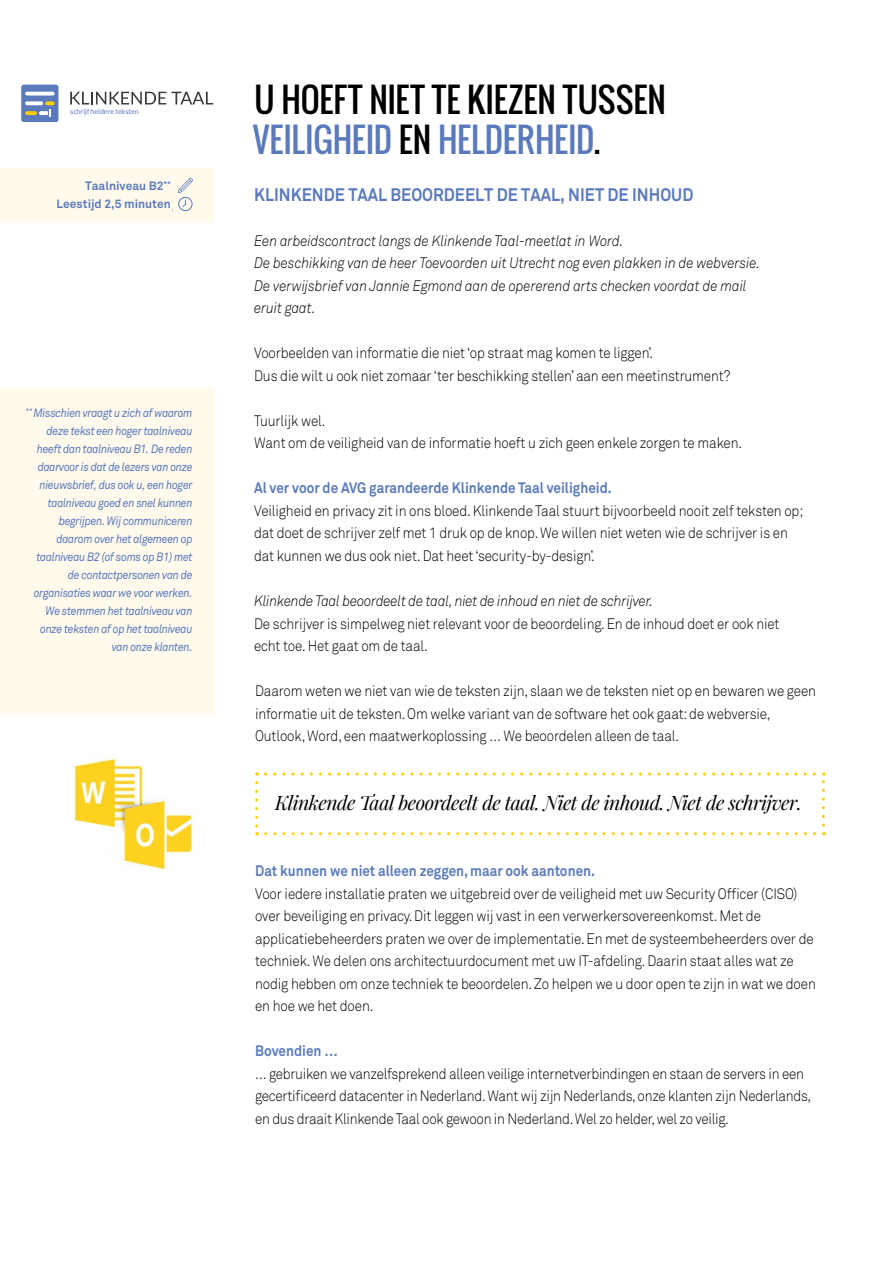
<style>
.page{position:relative;width:893px;height:1263px;background:#fff}
.page>*{position:absolute;margin:0;border:0;box-sizing:border-box;transform-origin:0 0}
.t1{font:33px/39.6px "Oswald";color:#000}
.t2{font:italic 19.5px "Playfair Display";letter-spacing:-.025em;color:#000}
.t3{font:700 18px "Akkurat Pro";color:#5a7abc;scale:.9 1}
.t4{font:15px/22.5px "Akkurat Light Pro";letter-spacing:-.01em;color:#000;scale:.9 1}
.t5{font:italic 15px/22.5px "Akkurat Light Pro";color:#000;scale:.9 1}
.t6{font:700 15px "Akkurat Pro";color:#5b7bbc;scale:.9 1}
.t7{font:700 15px "Akkurat Pro";color:#5a7abc;scale:.9 1}
.t8{font:italic 12px/18px "Akkurat Pro";letter-spacing:-.03em;color:#5a7abc;text-align:right;scale:.9 1}
.t9{font:700 12px/18px "Akkurat Pro";color:#5a7abc;text-align:right}
.t10{font:7.05px "Lato";color:#5a7abc}
.s1{color:#5a7abc}
</style>
<div class="page">
<div style="left:0;top:168px;width:214px;height:55px;background:#fffaec"></div>
<svg style="left:178px;top:178px;width:15px;height:15px"></svg>
<div style="left:178px;top:197px;width:14px;height:14px;border:1px solid #5a7abc;border-radius:50%"></div>
<div style="left:21px;top:85px;width:38px;height:37px;background:#5a7abc;border-radius:3px"></div>
<svg style="left:25px;top:92px;width:30px;height:4px"></svg>
<svg style="left:25px;top:101px;width:18px;height:4px"></svg>
<svg style="left:25px;top:111px;width:12px;height:4px"></svg>
<svg style="left:45px;top:101px;width:10px;height:4px"></svg>
<svg style="left:39px;top:109px;width:12px;height:8px"></svg>
<svg style="left:70px;top:92px;width:143px;height:12px"></svg>
<div style="left:0;top:388px;width:214px;height:348px;background:#fffaec"></div>
<div style="left:0;top:716px;width:220px;height:91px;background:#fff"></div>
<svg style="left:255px;top:782px;width:3px;height:53px"></svg>
<svg style="left:266px;top:832px;width:558px;height:3px"></svg>
<svg style="left:822px;top:772px;width:3px;height:53px"></svg>
<svg style="left:257px;top:772px;width:557px;height:3px"></svg>
<img style="left:74px;top:755px;width:122px;height:115px">
<p class="t10" style="left:70px;top:107px;width:70px">schrijf heldere teksten</p>
<p class="t9" style="left:57px;top:177px;width:116px">Taalniveau B2<sup>**<br></sup>Leestijd 2,5 minuten</p>
<p class="t8" style="left:26px;top:404px;width:187px"><sup>**</sup> Misschien vraagt u zich af waarom deze tekst een hoger taalniveau heeft dan taalniveau B1. De reden daarvoor is dat de lezers van onze nieuwsbrief, dus ook u, een hoger taalniveau goed en snel kunnen begrijpen. Wij communiceren daarom over het algemeen op taalniveau B2 (of soms op B1) met de contactpersonen van de organisaties waar we voor werken.<br>We stemmen het taalniveau van onze teksten af op het taalniveau van onze klanten.</p>
<h1 class="t1" style="left:253px;top:80px;width:415px">U HOEFT NIET TE KIEZEN TUSSEN<br><span class="s1">VEILIGHEID</span> EN <span class="s1">HELDERHEID</span>.</h1>
<p class="t3" style="left:254px;top:183px;width:490px">KLINKENDE TAAL BEOORDEELT DE TAAL, NIET DE INHOUD</p>
<p class="t5" style="left:254px;top:230px;width:563px">Een arbeidscontract langs de Klinkende Taal-meetlat in Word.<br>De beschikking van de heer Toevoorden uit Utrecht nog even plakken in de webversie.<br>De verwijsbrief van Jannie Egmond aan de opererend arts checken voordat de mail eruit gaat.</p>
<p class="t4" style="left:254px;top:342px;width:531px">Voorbeelden van informatie die niet ‘op straat mag komen te liggen’.<br>Dus die wilt u ook niet zomaar ‘ter beschikking stellen’ aan een meetinstrument?</p>
<p class="t4" style="left:254px;top:410px;width:544px">Tuurlijk wel.<br>Want om de veiligheid van de informatie hoeft u zich geen enkele zorgen te maken.</p>
<p class="t7" style="left:254px;top:479px;width:399px">Al ver voor de AVG garandeerde Klinkende Taal veiligheid.</p>
<p class="t4" style="left:254px;top:500px;width:612px">Veiligheid en privacy zit in ons bloed. Klinkende Taal stuurt bijvoorbeeld nooit zelf teksten op; dat doet de schrijver zelf met 1 druk op de knop. We willen niet weten wie de schrijver is en dat kunnen we dus ook niet. Dat heet ‘security-by-design’.</p>
<p class="t5" style="left:254px;top:590px;width:445px">Klinkende Taal beoordeelt de taal, niet de inhoud en niet de schrijver.</p>
<p class="t4" style="left:254px;top:612px;width:585px">De schrijver is simpelweg niet relevant voor de beoordeling. En de inhoud doet er ook niet echt toe. Het gaat om de taal.</p>
<p class="t4" style="left:255px;top:680px;width:625px">Daarom weten we niet van wie de teksten zijn, slaan we de teksten niet op en bewaren we geen informatie uit de teksten. Om welke variant van de software het ook gaat: de webversie,<br>Outlook, Word, een maatwerkoplossing … We beoordelen alleen de taal.</p>
<h2 class="t2" style="left:275px;top:790px;width:528px">Klinkende Taal beoordeelt de taal. Niet de inhoud. Niet de schrijver.</h2>
<p class="t6" style="left:255px;top:862px;width:379px">Dat kunnen we niet alleen zeggen, maar ook aantonen.</p>
<p class="t4" style="left:255px;top:883px;width:624px">Voor iedere installatie praten we uitgebreid over de veiligheid met uw Security Officer (CISO) over beveiliging en privacy. Dit leggen wij vast in een verwerkersovereenkomst. Met de applicatiebeheerders praten we over de implementatie. En met de systeembeheerders over de techniek. We delen ons architectuurdocument met uw IT-afdeling. Daarin staat alles wat ze nodig hebben om onze techniek te beoordelen. Zo helpen we u door open te zijn in wat we doen en hoe we het doen.</p>
<p class="t6" style="left:255px;top:1042px;width:93px">Bovendien …</p>
<p class="t4" style="left:255px;top:1063px;width:619px">… gebruiken we vanzelfsprekend alleen veilige internetverbindingen en staan de servers in een gecertificeerd datacenter in Nederland. Want wij zijn Nederlands, onze klanten zijn Nederlands, en dus draait Klinkende Taal ook gewoon in Nederland. Wel zo helder, wel zo veilig.</p>
</div>
